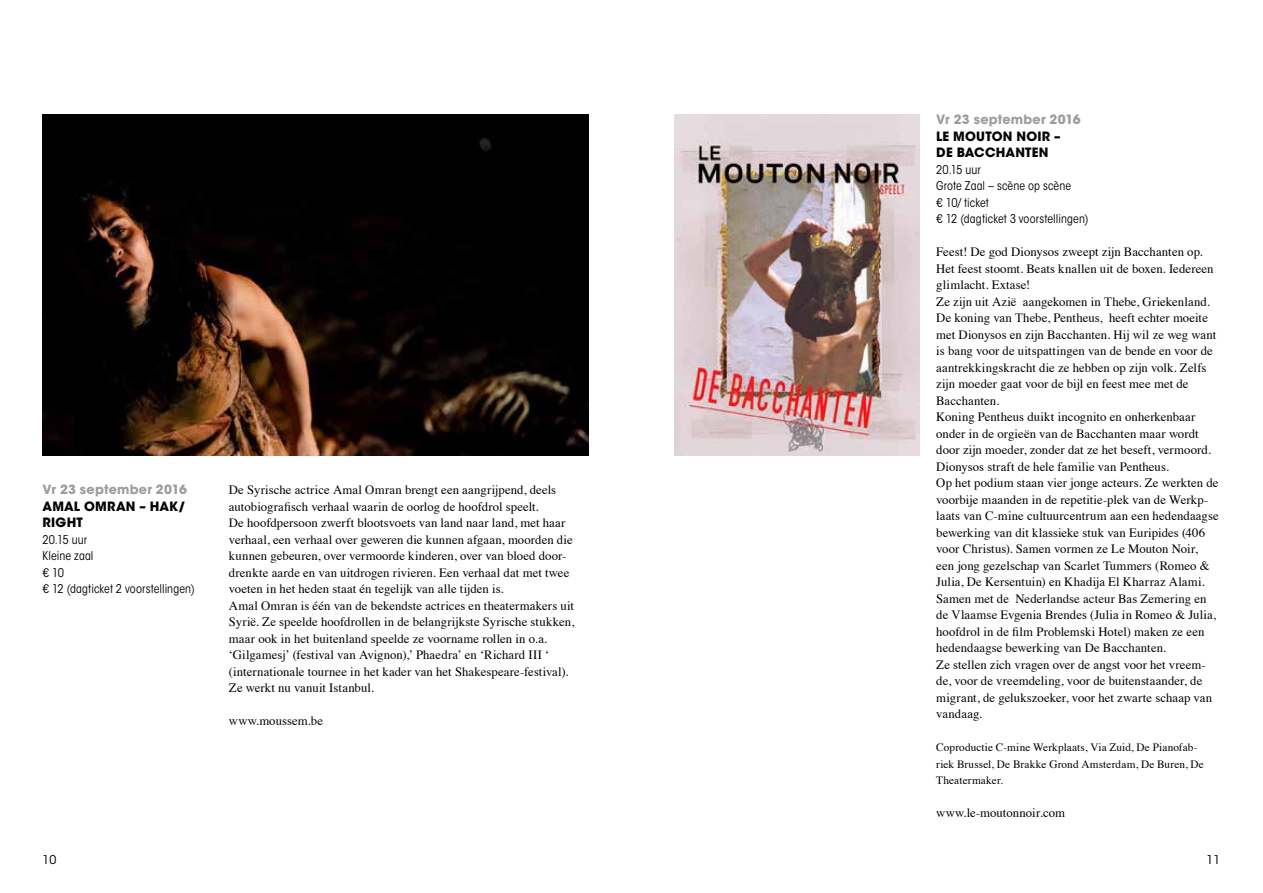
<style>
.page{position:relative;width:1263px;height:893px;background:#fff}
.page>*{position:absolute;margin:0;border:0;box-sizing:border-box;transform-origin:0 0}
.t1{font:12.75px/16.5px "Times";letter-spacing:.005em;color:#000}
.t2{font:700 12.75px/16.5px "ITC Avant Garde Std";letter-spacing:.01em;color:#000}
.t3{font:700 12.75px "ITC Avant Garde Std";letter-spacing:.015em;color:#9d9d9c}
.t4{font:condensed 12px/16.5px "ITC Avant Garde Std";letter-spacing:.01em;color:#000}
.t5{font:12px "ITC Avant Garde Std";color:#000}
.t6{font:11.25px/16.5px "Times";letter-spacing:.01em;color:#000}
</style>
<div class="page">
<img style="left:674px;top:115px;width:245px;height:340px">
<img style="left:43px;top:115px;width:546px;height:340px">
<p class="t3" style="left:43px;top:481px;width:146px">Vr 23 september 2016</p>
<p class="t2" style="left:43px;top:498px;width:145px">AMAL OMRAN – HAK/<br>RIGHT</p>
<p class="t4" style="left:43px;top:531px;width:154px">20.15 uur<br>Kleine zaal<br>€ 10<br>€ 12 (dagticket 2 voorstellingen)</p>
<p class="t1" style="left:229px;top:481px;width:347px">De Syrische actrice Amal Omran brengt een aangrijpend, deels autobiografisch verhaal waarin de oorlog de hoofdrol speelt.<br>De hoofdpersoon zwerft blootsvoets van land naar land, met haar verhaal, een verhaal over geweren die kunnen afgaan, moorden die kunnen gebeuren, over vermoorde kinderen, over van bloed door&shy;drenkte aarde en van uitdrogen rivieren. Een verhaal dat met twee voeten in het heden staat én tegelijk van alle tijden is.<br>Amal Omran is één van de bekendste actrices en theatermakers uit Syrië. Ze speelde hoofdrollen in de belangrijkste Syrische stukken, maar ook in het buitenland speelde ze voorname rollen in o.a. ‘Gilgamesj’ (festival van Avignon),’ Phaedra’ en ‘Richard III ‘ (internationale tournee in het kader van het Shakespeare-festival).<br>Ze werkt nu vanuit Istanbul.</p>
<p class="t1" style="left:229px;top:712px;width:96px">www.moussem.be</p>
<p class="t3" style="left:936px;top:111px;width:146px">Vr 23 september 2016</p>
<p class="t2" style="left:936px;top:128px;width:126px">LE MOUTON NOIR –<br>DE BACCHANTEN</p>
<p class="t4" style="left:936px;top:161px;width:154px">20.15 uur<br>Grote Zaal – scène op scène<br>€ 10/ ticket<br>€ 12 (dagticket 3 voorstellingen)</p>
<p class="t1" style="left:936px;top:243px;width:284px">Feest! De god Dionysos zweept zijn Bacchanten op.<br>Het feest stoomt. Beats knallen uit de boxen. Iedereen glimlacht. Extase!<br>Ze zijn uit Azië aangekomen in Thebe, Griekenland.<br>De koning van Thebe, Pentheus, heeft echter moeite met Dionysos en zijn Bacchanten. Hij wil ze weg want is bang voor de uitspattingen van de bende en voor de aantrekkingskracht die ze hebben op zijn volk. Zelfs zijn moeder gaat voor de bijl en feest mee met de Bacchanten.<br>Koning Pentheus duikt incognito en onherkenbaar onder in de orgieën van de Bacchanten maar wordt door zijn moeder, zonder dat ze het beseft, vermoord.<br>Dionysos straft de hele familie van Pentheus.<br>Op het podium staan vier jonge acteurs. Ze werkten de voorbije maanden in de repetitie-plek van de Werkp&shy;laats van C-mine cultuurcentrum aan een hedendaagse bewerking van dit klassieke stuk van Euripides (406 voor Christus). Samen vormen ze Le Mouton Noir, een jong gezelschap van Scarlet Tummers (Romeo &amp; Julia, De Kersentuin) en Khadija El Kharraz Alami.<br>Samen met de Nederlandse acteur Bas Zemering en de Vlaamse Evgenia Brendes (Julia in Romeo &amp; Julia, hoofdrol in de film Problemski Hotel) maken ze een hedendaagse bewerking van De Bacchanten.<br>Ze stellen zich vragen over de angst voor het vreem&shy;de, voor de vreemdeling, voor de buitenstaander, de migrant, de gelukszoeker, voor het zwarte schaap van vandaag.</p>
<p class="t6" style="left:936px;top:738px;width:269px">Coproductie C-mine Werkplaats, Via Zuid, De Pianofab&shy;riek Brussel, De Brakke Grond Amsterdam, De Buren, De<br>Theatermaker.</p>
<p class="t1" style="left:936px;top:804px;width:130px">www.le-moutonnoir.com</p>
<p class="t5" style="left:43px;top:852px;width:15px">10</p>
<p class="t5" style="left:1206px;top:852px;width:15px">11</p>
</div>
